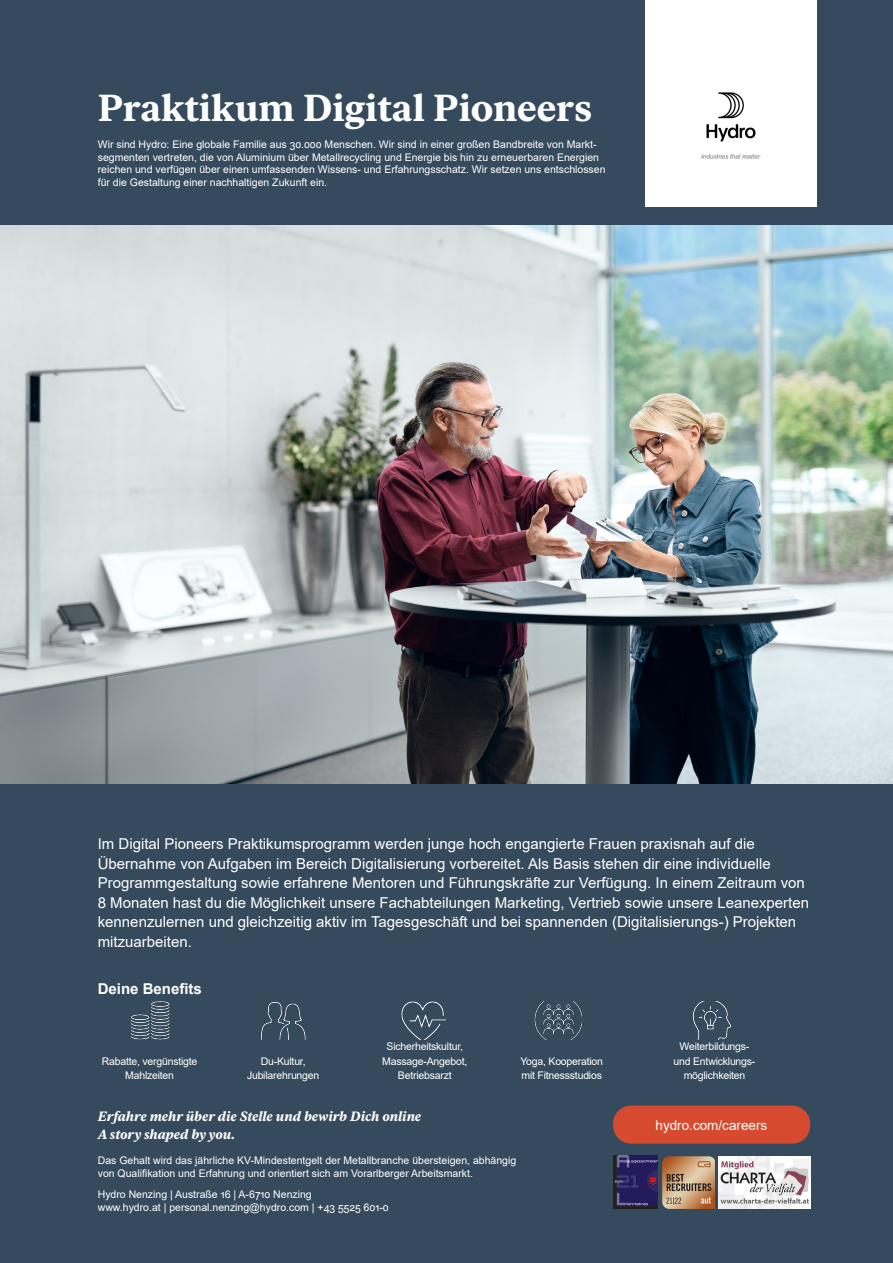
<style>
.page{position:relative;width:893px;height:1263px;background:#354b5d}
.page>*{position:absolute;margin:0;border:0;box-sizing:border-box;transform-origin:0 0}
.t1{font:700 37.5px "Ivar Text Hydro";color:#fff}
.Body_Copy_-_No_Inden{font:15px/19.5px "Arial";color:#fff}
.t2{font:700 15px "Arial";color:#fff}
.t3{font:italic 700 13.5px "Ivar Text Hydro";letter-spacing:-.005em;color:#fff}
.t4{font:13.5px "Arial";color:#fff}
.Right_column_Informa{font:10.5px/12.6px "Arial";color:#fff}
.Right_column_Informa-2{font:10.5px/14.2px "Arial";letter-spacing:-.02em;color:#fff;text-align:center}
</style>
<div class="page">
<img style="left:0;top:226px;width:893px;height:558px">
<div style="left:613px;top:1106px;width:197px;height:37px;background:#d64b2f;border-radius:18px"></div>
<div style="left:645px;top:0;width:172px;height:206px;background:#fff"></div>
<img style="left:701px;top:92px;width:60px;height:67px">
<img style="left:401px;top:1001px;width:45px;height:38px">
<img style="left:131px;top:1001px;width:39px;height:38px">
<img style="left:261px;top:1002px;width:45px;height:37px">
<img style="left:692px;top:1001px;width:40px;height:38px">
<img style="left:534px;top:1001px;width:48px;height:38px">
<img style="left:663px;top:1156px;width:51px;height:52px">
<img style="left:613px;top:1156px;width:44px;height:52px">
<img style="left:719px;top:1156px;width:91px;height:53px">
<p class="t1" style="left:98px;top:85px;width:495px">Praktikum Digital Pioneers</p>
<p class="Right_column_Informa" style="left:98px;top:138px;width:509px">Wir sind Hydro: Eine globale Familie aus 30.000 Menschen. Wir sind in einer großen Bandbreite von Markt&shy;segmenten vertreten, die von Aluminium über Metallrecycling und Energie bis hin zu erneuerbaren Energien reichen und verfügen über einen umfassenden Wissens- und Erfahrungsschatz. Wir setzen uns entschlossen</p>
<p class="Right_column_Informa" style="left:98px;top:176px;width:231px">für die Gestaltung einer nachhaltigen Zukunft ein.</p>
<p class="Body_Copy_-_No_Inden" style="left:98px;top:834px;width:713px">Im Digital Pioneers Praktikumsprogramm werden junge hoch engangierte Frauen praxisnah auf die Übernahme von Aufgaben im Bereich Digitalisierung vorbereitet. Als Basis stehen dir eine individuelle Programmgestaltung sowie erfahrene Mentoren und Führungskräfte zur Verfügung. In einem Zeitraum von 8 Monaten hast du die Möglichkeit unsere Fachabteilungen Marketing, Vertrieb sowie unsere Leanexperten kennenzulernen und gleichzeitig aktiv im Tagesgeschäft und bei spannenden (Digitalisierungs-) Projekten mitzuarbeiten.</p>
<p class="t2" style="left:98px;top:978px;width:106px">Deine Benefits</p>
<p class="Right_column_Informa-2" style="left:102px;top:1054px;width:97px">Rabatte, vergünstigte<br>Mahlzeiten</p>
<p class="Right_column_Informa-2" style="left:261px;top:1054px;width:46px">Du-Kultur,</p>
<p class="Right_column_Informa-2" style="left:247px;top:1068px;width:74px">Jubilarehrungen</p>
<p class="Right_column_Informa-2" style="left:382px;top:1039px;width:86px">Sicherheitskultur,<br>Massage-Angebot,<br>Betriebsarzt</p>
<p class="Right_column_Informa-2" style="left:674px;top:1039px;width:83px">Weiterbildungs&shy;und Entwicklungs&shy;möglichkeiten</p>
<p class="Right_column_Informa-2" style="left:520px;top:1054px;width:84px;text-align:left">Yoga, Kooperation mit Fitnessstudios</p>
<p class="t3" style="left:98px;top:1108px;width:325px">Erfahre mehr über die Stelle und bewirb Dich online</p>
<p class="t3" style="left:98px;top:1126px;width:139px">A story shaped by you.</p>
<p class="Right_column_Informa" style="left:98px;top:1154px;width:420px">Das Gehalt wird das jährliche KV-Mindestentgelt der Metallbranche übersteigen, abhängig von Qualifikation und Erfahrung und orientiert sich am Vorarlberger Arbeitsmarkt.</p>
<p class="Right_column_Informa" style="left:98px;top:1188px;width:215px">Hydro Nenzing | Austraße 16 | A-6710 Nenzing</p>
<p class="Right_column_Informa" style="left:98px;top:1200px;width:292px">www.hydro.at | personal.nenzing@hydro.com | +43 5525 601-0</p>
<p class="t4" style="left:655px;top:1115px;width:113px">hydro.com/careers</p>
</div>
